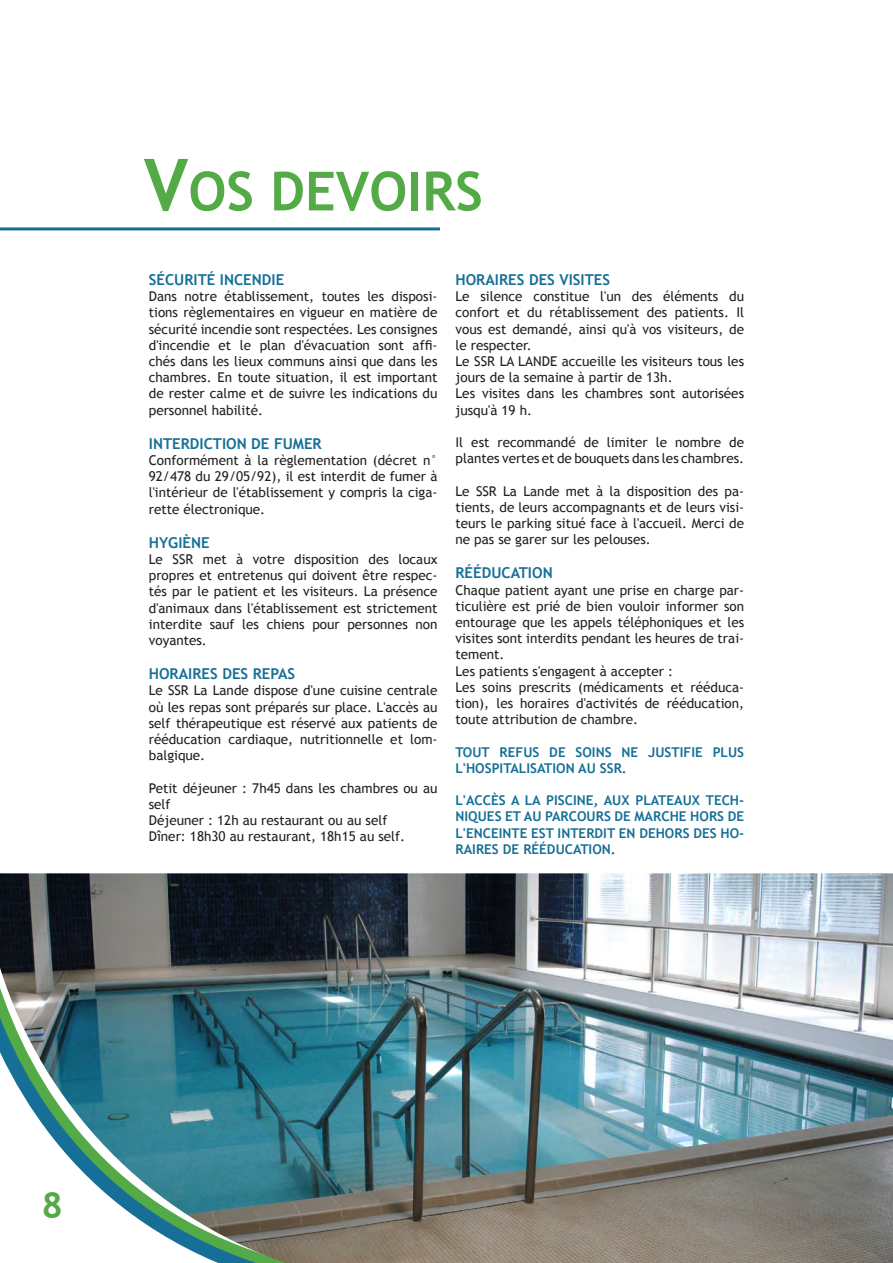
<style>
.page{position:relative;width:893px;height:1263px;background:#fff}
.page>*{position:absolute;margin:0;border:0;box-sizing:border-box;transform-origin:0 0}
.TITRE_1_VERT{font:700 54px "Trebuchet MS";color:#54aa46}
.t1{font:700 36px "Trebuchet MS";color:#54aa46}
.t2{font:700 15px "Trebuchet MS";color:#156f96}
.t3{font:13.5px/16.2px "Trebuchet MS";color:#231f20;text-align:justify}
.t4{font:700 13.5px/16.2px "Trebuchet MS";color:#156f96}
.s1{font-size:72px}
</style>
<div class="page">
<hr style="left:0;top:227px;width:440px;height:3px;background:#156f96">
<img style="left:0;top:873px;width:893px;height:390px">
<p class="TITRE_1_VERT" style="left:144px;top:157px;width:341px"><span class="s1">V</span>OS DEVOIRS</p>
<p class="t2" style="left:149px;top:270px;width:137px">SÉCURITÉ INCENDIE</p>
<p class="t3" style="left:149px;top:288px;width:290px">Dans notre établissement, toutes les disposi&shy;tions règlementaires en vigueur en matière de sécurité incendie sont respectées. Les consignes d'incendie et le plan d'évacuation sont affi&shy;chés dans les lieux communs ainsi que dans les chambres. En toute situation, il est important de rester calme et de suivre les indications du personnel habilité.</p>
<p class="t2" style="left:149px;top:434px;width:174px">INTERDICTION DE FUMER</p>
<p class="t3" style="left:149px;top:452px;width:290px">Conformément à la règlementation (décret n° 92/478 du 29/05/92), il est interdit de fumer à l'intérieur de l'établissement y compris la ciga&shy;rette électronique.</p>
<p class="t2" style="left:149px;top:533px;width:62px">HYGIÈNE</p>
<p class="t3" style="left:149px;top:551px;width:290px">Le SSR met à votre disposition des locaux propres et entretenus qui doivent être respec&shy;tés par le patient et les visiteurs. La présence d'animaux dans l'établissement est strictement interdite sauf les chiens pour personnes non voyantes.</p>
<p class="t2" style="left:149px;top:664px;width:148px">HORAIRES DES REPAS</p>
<p class="t3" style="left:149px;top:683px;width:290px">Le SSR La Lande dispose d'une cuisine centrale où les repas sont préparés sur place. L'accès au self thérapeutique est réservé aux patients de rééducation cardiaque, nutritionnelle et lom&shy;balgique.</p>
<p class="t3" style="left:149px;top:780px;width:290px">Petit déjeuner : 7h45 dans les chambres ou au self</p>
<p class="t3" style="left:149px;top:812px;width:240px">Déjeuner : 12h au restaurant ou au self</p>
<p class="t3" style="left:149px;top:828px;width:258px">Dîner: 18h30 au restaurant, 18h15 au self.</p>
<p class="t2" style="left:455px;top:270px;width:156px">HORAIRES DES VISITES</p>
<p class="t3" style="left:455px;top:288px;width:290px">Le silence constitue l'un des éléments du confort et du rétablissement des patients. Il vous est demandé, ainsi qu'à vos visiteurs, de le respecter.</p>
<p class="t3" style="left:455px;top:353px;width:290px">Le SSR LA LANDE accueille les visiteurs tous les jours de la semaine à partir de 13h.</p>
<p class="t3" style="left:455px;top:386px;width:290px">Les visites dans les chambres sont autorisées jusqu'à 19 h.</p>
<p class="t3" style="left:455px;top:434px;width:290px">Il est recommandé de limiter le nombre de plantes vertes et de bouquets dans les chambres.</p>
<p class="t3" style="left:455px;top:483px;width:290px">Le SSR La Lande met à la disposition des pa&shy;tients, de leurs accompagnants et de leurs visi&shy;teurs le parking situé face à l'accueil. Merci de ne pas se garer sur les pelouses.</p>
<p class="t2" style="left:455px;top:564px;width:99px">RÉÉDUCATION</p>
<p class="t3" style="left:455px;top:582px;width:290px">Chaque patient ayant une prise en charge par&shy;ticulière est prié de bien vouloir informer son entourage que les appels téléphoniques et les visites sont interdits pendant les heures de trai&shy;tement.</p>
<p class="t3" style="left:455px;top:663px;width:219px">Les patients s'engagent à accepter :</p>
<p class="t3" style="left:455px;top:679px;width:290px">Les soins prescrits (médicaments et rééduca&shy;tion), les horaires d'activités de rééducation, toute attribution de chambre.</p>
<p class="t4" style="left:455px;top:744px;width:290px">TOUT REFUS DE SOINS NE JUSTIFIE PLUS<br>L'HOSPITALISATION AU SSR.</p>
<p class="t4" style="left:455px;top:792px;width:290px;text-align:justify">L'ACCÈS A LA PISCINE, AUX PLATEAUX TECH-NIQUES ET AU PARCOURS DE MARCHE HORS DE L'ENCEINTE EST INTERDIT EN DEHORS DES HO-RAIRES DE RÉÉDUCATION.</p>
<h2 class="t1" style="left:42px;top:1182px;width:23px">8</h2>
</div>
